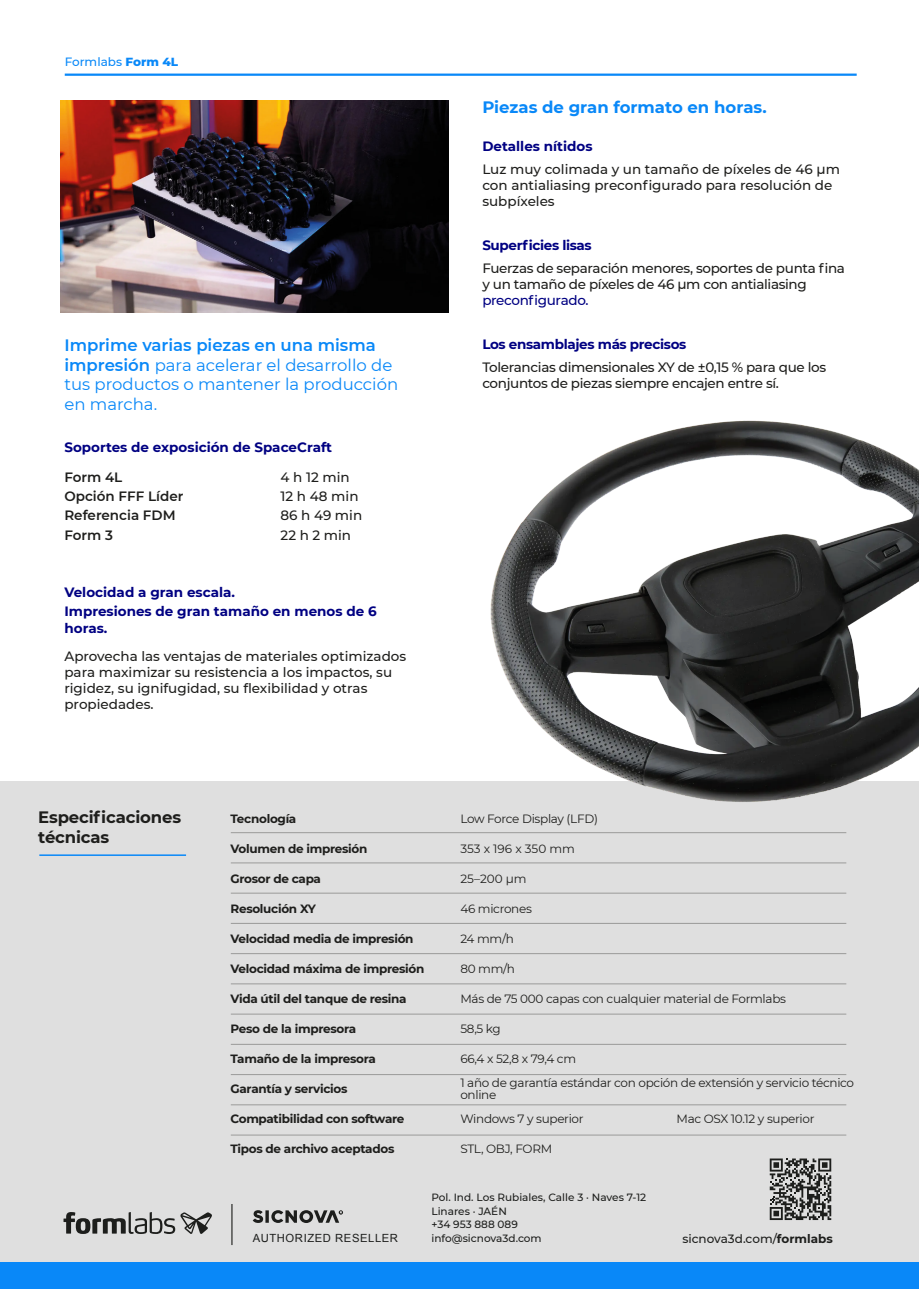
<style>
.page{position:relative;width:919px;height:1289px;background:#fff}
.page>*{position:absolute;margin:0;border:0;box-sizing:border-box;transform-origin:0 0}
.t1{font:16.5px/19.8px "Montserrat";color:#0988f8}
.t2{font:700 16.5px "Montserrat";color:#0988f8}
.t3{font:700 16.5px/19.8px "Montserrat";letter-spacing:-.01em;color:#1e1e1c}
.t4{font:500 13.5px/16.2px "Montserrat";color:#1e1e1c}
.t5{font:500 13.5px/16.2px "Montserrat";letter-spacing:-.025em;color:#1e1e1c}
.t6{font:700 13.5px/19.2px "Montserrat";color:#000082}
.t7{font:700 13.5px "Montserrat";letter-spacing:-.025em;color:#000082}
.t8{font:600 13.5px "Montserrat";color:#1e1e1c}
.t9{font:500 13.5px "Montserrat";letter-spacing:-.025em;color:#000082}
.t10{font:12px/24px "Montserrat";letter-spacing:-.025em;color:#1e1e1c}
.t11{font:700 12px "Montserrat";letter-spacing:-.025em;color:#1e1e1c}
.t12{font:500 12px "Montserrat";color:#1d1e1c}
.t13{font:500 12px "Montserrat";color:#0988f8}
.t14{font:12px "Montserrat";color:#1e1e1c}
.t15{font:11.25px "Arial";letter-spacing:.05em;color:#1d1e1c}
.t16{font:500 10.5px/13.5px "Montserrat";color:#1d1e1c}
.s1{font-weight:800}
.s2{font-weight:600}
.s3{font-weight:700}
</style>
<div class="page">
<div style="left:0;top:781px;width:918px;height:488px;background:#dfdfdf"></div>
<hr style="left:65px;top:74px;width:791px;height:2px;background:#0988f8">
<div style="left:0;top:1262px;width:918px;height:26px;background:#0988f8"></div>
<hr style="left:231px;top:832px;width:615px;height:1px;background:#9a9a99">
<hr style="left:231px;top:862px;width:615px;height:1px;background:#9a9a99">
<hr style="left:231px;top:923px;width:615px;height:1px;background:#9a9a99">
<hr style="left:231px;top:892px;width:615px;height:1px;background:#9a9a99">
<hr style="left:231px;top:1074px;width:615px;height:1px;background:#9a9a99">
<hr style="left:231px;top:1043px;width:615px;height:1px;background:#9a9a99">
<hr style="left:231px;top:983px;width:615px;height:1px;background:#9a9a99">
<hr style="left:231px;top:953px;width:615px;height:1px;background:#9a9a99">
<hr style="left:231px;top:1013px;width:615px;height:1px;background:#9a9a99">
<hr style="left:231px;top:1104px;width:615px;height:1px;background:#9a9a99">
<hr style="left:231px;top:1134px;width:615px;height:1px;background:#9a9a99">
<svg style="left:253px;top:1210px;width:90px;height:12px"></svg>
<hr style="left:231px;top:1203px;width:1px;height:41px;background:#1d1e1c">
<svg style="left:63px;top:1212px;width:149px;height:22px"></svg>
<hr style="left:39px;top:854px;width:147px;height:2px;background:#0988f8">
<img style="left:61px;top:101px;width:387px;height:211px">
<img style="left:490px;top:420px;width:428px;height:382px">
<svg style="left:769px;top:1158px;width:62px;height:61px"></svg>
<p class="t13" style="left:65px;top:53px;width:115px">Formlabs <span class="s1">Form 4L</span></p>
<p class="t1" style="left:64px;top:334px;width:335px"><span class="s2">Imprime varias piezas en una misma impresión</span> para acelerar el desarrollo de tus productos o mantener la producción en marcha.</p>
<p class="t6" style="left:64px;top:437px;width:269px">Soportes de exposición de SpaceCraft</p>
<p class="t8" style="left:64px;top:467px;width:59px">Form 4L</p>
<p class="t4" style="left:280px;top:468px;width:71px">4 h 12 min</p>
<p class="t8" style="left:64px;top:487px;width:120px">Opción FFF Líder</p>
<p class="t4" style="left:280px;top:487px;width:79px">12 h 48 min</p>
<p class="t8" style="left:64px;top:506px;width:113px">Referencia FDM</p>
<p class="t4" style="left:280px;top:507px;width:83px">86 h 49 min</p>
<p class="t8" style="left:64px;top:525px;width:50px">Form 3</p>
<p class="t4" style="left:280px;top:526px;width:72px">22 h 2 min</p>
<p class="t6" style="left:64px;top:582px;width:314px">Velocidad a gran escala.<br>Impresiones de gran tamaño en menos de 6</p>
<p class="t6" style="left:64px;top:617px;width:45px">horas.</p>
<p class="t4" style="left:64px;top:647px;width:343px">Aprovecha las ventajas de materiales optimizados para maximizar su resistencia a los impactos, su rigidez, su ignifugidad, su flexibilidad y otras propiedades.</p>
<p class="t2" style="left:482px;top:95px;width:286px">Piezas de gran formato en horas.</p>
<p class="t6" style="left:482px;top:136px;width:112px">Detalles nítidos</p>
<p class="t4" style="left:482px;top:160px;width:359px">Luz muy colimada y un tamaño de píxeles de 46 µm con antialiasing preconfigurado para resolución de subpíxeles</p>
<p class="t7" style="left:482px;top:236px;width:111px">Superficies lisas</p>
<p class="t5" style="left:482px;top:259px;width:364px">Fuerzas de separación menores, soportes de punta fina y un tamaño de píxeles de 46 µm con antialiasing</p>
<p class="t9" style="left:482px;top:291px;width:108px">preconfigurado.</p>
<p class="t7" style="left:482px;top:335px;width:205px">Los ensamblajes más precisos</p>
<p class="t5" style="left:482px;top:358px;width:345px">Tolerancias dimensionales XY de ±0,15 % para que los conjuntos de piezas siempre encajen entre sí.</p>
<p class="t3" style="left:38px;top:806px;width:144px">Especificaciones técnicas</p>
<p class="t11" style="left:230px;top:810px;width:67px">Tecnología</p>
<p class="t11" style="left:230px;top:840px;width:138px">Volumen de impresión</p>
<p class="t11" style="left:230px;top:870px;width:92px">Grosor de capa</p>
<p class="t11" style="left:230px;top:900px;width:87px">Resolución XY</p>
<p class="t11" style="left:230px;top:930px;width:184px">Velocidad media de impresión</p>
<p class="t11" style="left:230px;top:960px;width:195px">Velocidad máxima de impresión</p>
<p class="t11" style="left:230px;top:990px;width:177px">Vida útil del tanque de resina</p>
<p class="t11" style="left:230px;top:1020px;width:127px">Peso de la impresora</p>
<p class="t11" style="left:230px;top:1050px;width:147px">Tamaño de la impresora</p>
<p class="t11" style="left:230px;top:1080px;width:118px">Garantía y servicios</p>
<p class="t11" style="left:230px;top:1110px;width:175px">Compatibilidad con software</p>
<p class="t11" style="left:230px;top:1140px;width:165px">Tipos de archivo aceptados</p>
<p class="t10" style="left:460px;top:806px;width:139px">Low Force Display (LFD)</p>
<p class="t14" style="left:460px;top:840px;width:116px">353 x 196 x 350 mm</p>
<p class="t10" style="left:460px;top:866px;width:68px">25–200 µm</p>
<p class="t10" style="left:460px;top:896px;width:73px">46 micrones</p>
<p class="t10" style="left:460px;top:926px;width:55px">24 mm/h</p>
<p class="t10" style="left:460px;top:956px;width:56px">80 mm/h</p>
<p class="t10" style="left:460px;top:986px;width:327px">Más de 75 000 capas con cualquier material de Formlabs</p>
<p class="t10" style="left:460px;top:1016px;width:42px">58,5 kg</p>
<p class="t10" style="left:460px;top:1046px;width:395px">66,4 x 52,8 x 79,4 cm<br>1 año de garantía estándar con opción de extensión y servicio técnico</p>
<p class="t10" style="left:460px;top:1082px;width:125px">online<br>Windows 7 y superior</p>
<p class="t10" style="left:676px;top:1106px;width:139px">Mac OSX 10.12 y superior</p>
<p class="t10" style="left:460px;top:1136px;width:93px">STL, OBJ, FORM</p>
<p class="t15" style="left:253px;top:1230px;width:147px">AUTHORIZED RESELLER</p>
<p class="t16" style="left:431px;top:1190px;width:216px">Pol. Ind. Los Rubiales, Calle 3 · Naves 7-12<br>Linares · JAÉN<br>+34 953 888 089<br>info@sicnova3d.com</p>
<p class="t12" style="left:682px;top:1230px;width:152px">sicnova3d.com/<span class="s3">formlabs</span></p>
</div>
